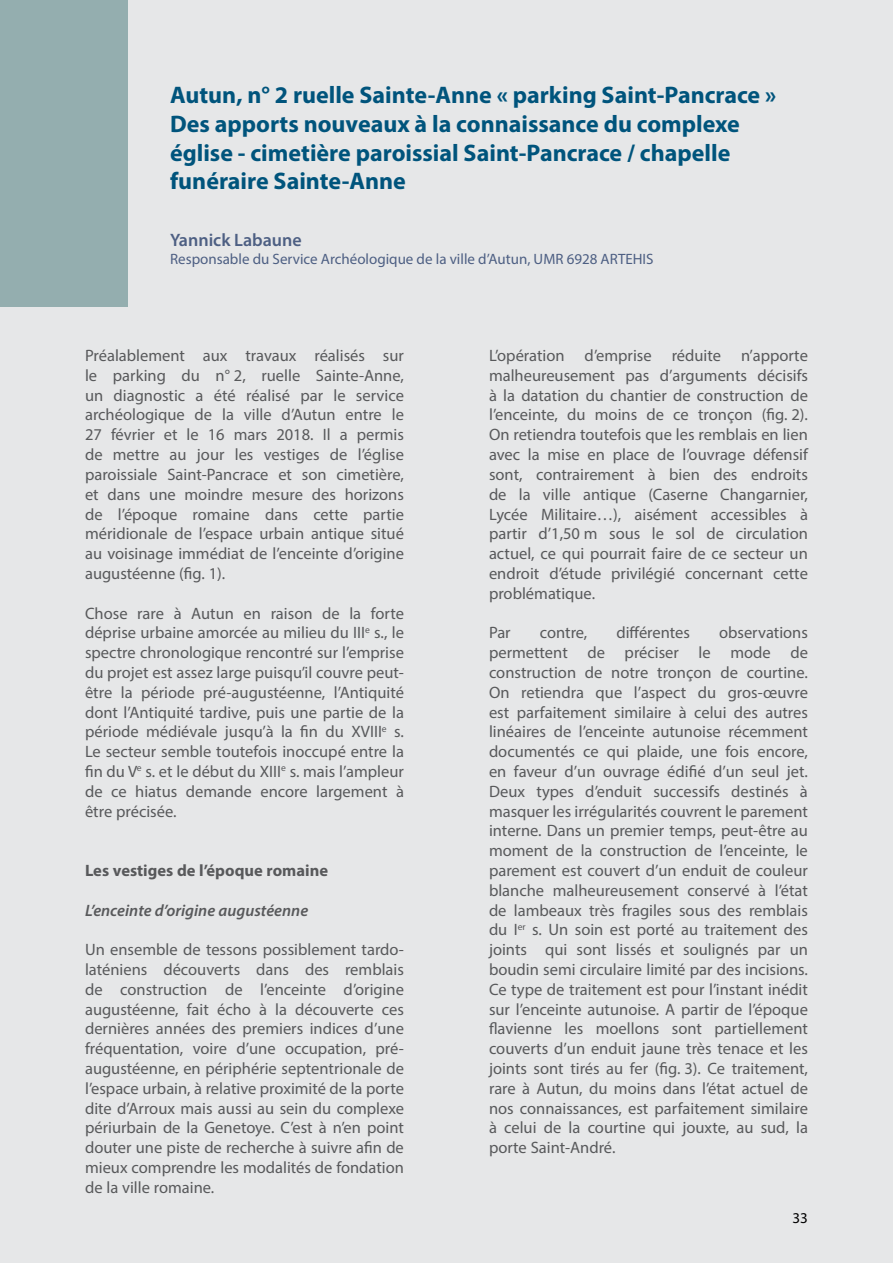
<style>
.page{position:relative;width:893px;height:1263px;background:#e6e7e8}
.page>*{position:absolute;margin:0;border:0;box-sizing:border-box;transform-origin:0 0}
.t1{font:700 24px/28.8px "Myriad Pro";color:#00547c}
.t2{font:600 18px "Myriad Pro";color:#4d5f83}
.t3{font:16.5px/19.8px "Myriad Pro";color:#58595b;text-align:justify}
.t4{font:italic 600 16.5px "Myriad Pro";color:#58595b}
.t5{font:700 16.5px "Myriad Pro";color:#58595b}
.t6{font:15px "Myriad Pro";color:#4d5f83}
.t7{font:15px "Myriad Pro";color:#000}
</style>
<div class="page">
<div style="left:0;top:0;width:128px;height:306px;background:#94aeaf"></div>
<h1 class="t1" style="left:170px;top:80px;width:608px">Autun, n° 2 ruelle Sainte-Anne « parking Saint-Pancrace » Des apports nouveaux à la connaissance du complexe église - cimetière paroissial Saint-Pancrace / chapelle funéraire Sainte-Anne</h1>
<p class="t2" style="left:170px;top:228px;width:133px">Yannick Labaune</p>
<p class="t6" style="left:170px;top:249px;width:485px">Responsable du Service Archéologique de la ville d’Autun, UMR 6928 ARTEHIS</p>
<p class="t3" style="left:85px;top:345px;width:320px">Préalablement aux travaux réalisés sur le parking du n° 2, ruelle Sainte-Anne, un diagnostic a été réalisé par le service archéologique de la ville d’Autun entre le 27 février et le 16 mars 2018. Il a permis de mettre au jour les vestiges de l’église paroissiale Saint-Pancrace et son cimetière, et dans une moindre mesure des horizons de l’époque romaine dans cette partie méridionale de l’espace urbain antique situé au voisinage immédiat de l’enceinte d’origine augustéenne (fig. 1).</p>
<p class="t3" style="left:85px;top:603px;width:320px">Chose rare à Autun en raison de la forte déprise urbaine amorcée au milieu du III<sup>e</sup> s., le spectre chronologique rencontré sur l’emprise du projet est assez large puisqu’il couvre peut&shy;être la période pré-augustéenne, l’Antiquité dont l’Antiquité tardive, puis une partie de la période médiévale jusqu’à la fin du XVIII<sup>e</sup> s.<br>Le secteur semble toutefois inoccupé entre la fin du V<sup>e</sup> s. et le début du XIII<sup>e</sup> s. mais l’ampleur de ce hiatus demande encore largement à être précisée.</p>
<p class="t5" style="left:85px;top:860px;width:244px">Les vestiges de l’époque romaine</p>
<p class="t4" style="left:85px;top:899px;width:225px">L’enceinte d’origine augustéenne</p>
<p class="t3" style="left:85px;top:939px;width:320px">Un ensemble de tessons possiblement tardo&shy;laténiens découverts dans des remblais de construction de l’enceinte d’origine augustéenne, fait écho à la découverte ces dernières années des premiers indices d’une fréquentation, voire d’une occupation, pré&shy;augustéenne, en périphérie septentrionale de l’espace urbain, à relative proximité de la porte dite d’Arroux mais aussi au sein du complexe périurbain de la Genetoye. C’est à n’en point douter une piste de recherche à suivre afin de mieux comprendre les modalités de fondation de la ville romaine.</p>
<p class="t3" style="left:489px;top:345px;width:320px">L’opération d’emprise réduite n’apporte malheureusement pas d’arguments décisifs à la datation du chantier de construction de l’enceinte, du moins de ce tronçon (fig. 2).<br>On retiendra toutefois que les remblais en lien avec la mise en place de l’ouvrage défensif sont, contrairement à bien des endroits de la ville antique (Caserne Changarnier, Lycée Militaire…), aisément accessibles à partir d’1,50 m sous le sol de circulation actuel, ce qui pourrait faire de ce secteur un endroit d’étude privilégié concernant cette problématique.</p>
<p class="t3" style="left:489px;top:623px;width:23px">Par</p>
<p class="t3" style="left:540px;top:623px;width:49px">contre,</p>
<p class="t3" style="left:616px;top:623px;width:75px">différentes</p>
<p class="t3" style="left:489px;top:623px;width:320px;text-indent:230px">observations permettent de préciser le mode de construction de notre tronçon de courtine.<br>On retiendra que l’aspect du gros-œuvre est parfaitement similaire à celui des autres linéaires de l’enceinte autunoise récemment documentés ce qui plaide, une fois encore, en faveur d’un ouvrage édifié d’un seul jet.<br>Deux types d’enduit successifs destinés à masquer les irrégularités couvrent le parement interne. Dans un premier temps, peut-être au moment de la construction de l’enceinte, le parement est couvert d’un enduit de couleur blanche malheureusement conservé à l’état de lambeaux très fragiles sous des remblais du I<sup>er</sup> s. Un soin est porté au traitement des joints qui sont lissés et soulignés par un boudin semi circulaire limité par des incisions.<br>Ce type de traitement est pour l’instant inédit sur l’enceinte autunoise. A partir de l’époque flavienne les moellons sont partiellement couverts d’un enduit jaune très tenace et les joints sont tirés au fer (fig. 3). Ce traitement, rare à Autun, du moins dans l’état actuel de nos connaissances, est parfaitement similaire à celui de la courtine qui jouxte, au sud, la porte Saint-André.</p>
<p class="t7" style="left:792px;top:1209px;width:17px">33</p>
</div>
